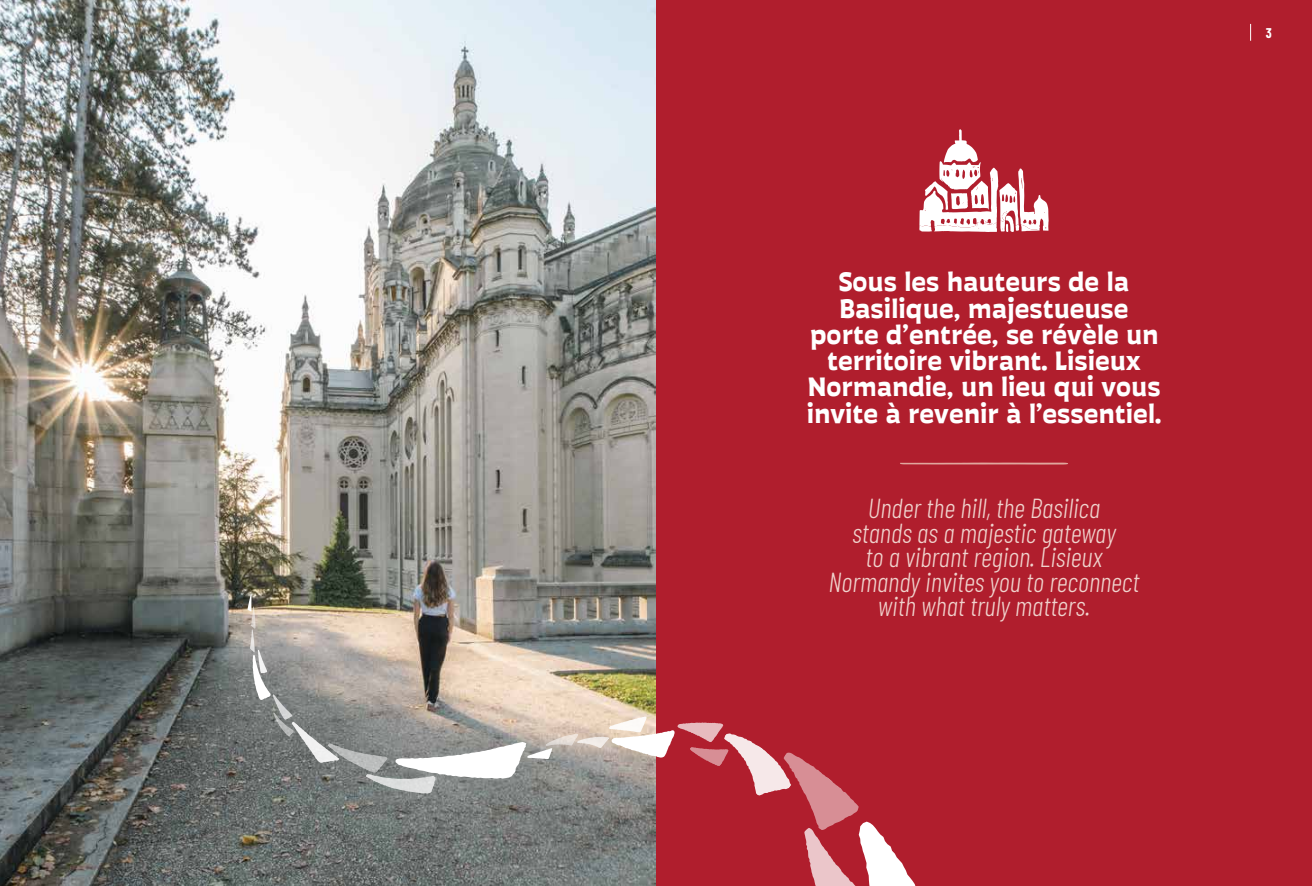
<style>
.page{position:relative;width:1312px;height:886px;background:#fff}
.page>*{position:absolute;margin:0;border:0;box-sizing:border-box;transform-origin:0 0}
.t1{font:700 27.5px/26.2px "Auster";color:#fff;text-align:center}
.t2{font:italic 300 27.5px/24.5px "Barlow Condensed";color:#f0d3cd;text-align:center}
.t3{font:700 13.75px "Barlow Condensed";color:#fff}
</style>
<div class="page">
<div style="left:656px;top:0;width:655px;height:886px;background:#b01e2d"></div>
<img style="left:0;top:0;width:656px;height:886px">
<svg style="left:919px;top:129px;width:129px;height:103px"></svg>
<svg style="left:900px;top:462px;width:167px;height:2px"></svg>
<svg style="left:234px;top:593px;width:682px;height:293px"></svg>
<p class="t1" style="left:806px;top:269px;width:356px">Sous les hauteurs de la<br>Basilique, majestueuse porte d’entrée, se révèle un territoire vibrant. Lisieux<br>Normandie, un lieu qui vous invite à revenir à l’essentiel.</p>
<p class="t2" style="left:828px;top:494px;width:312px">Under the hill, the Basilica<br>stands as a majestic gateway<br>to a vibrant region. Lisieux<br>Normandy invites you to reconnect with what truly matters.</p>
<p class="t3" style="left:1265px;top:23px;width:7px">3</p>
</div>
